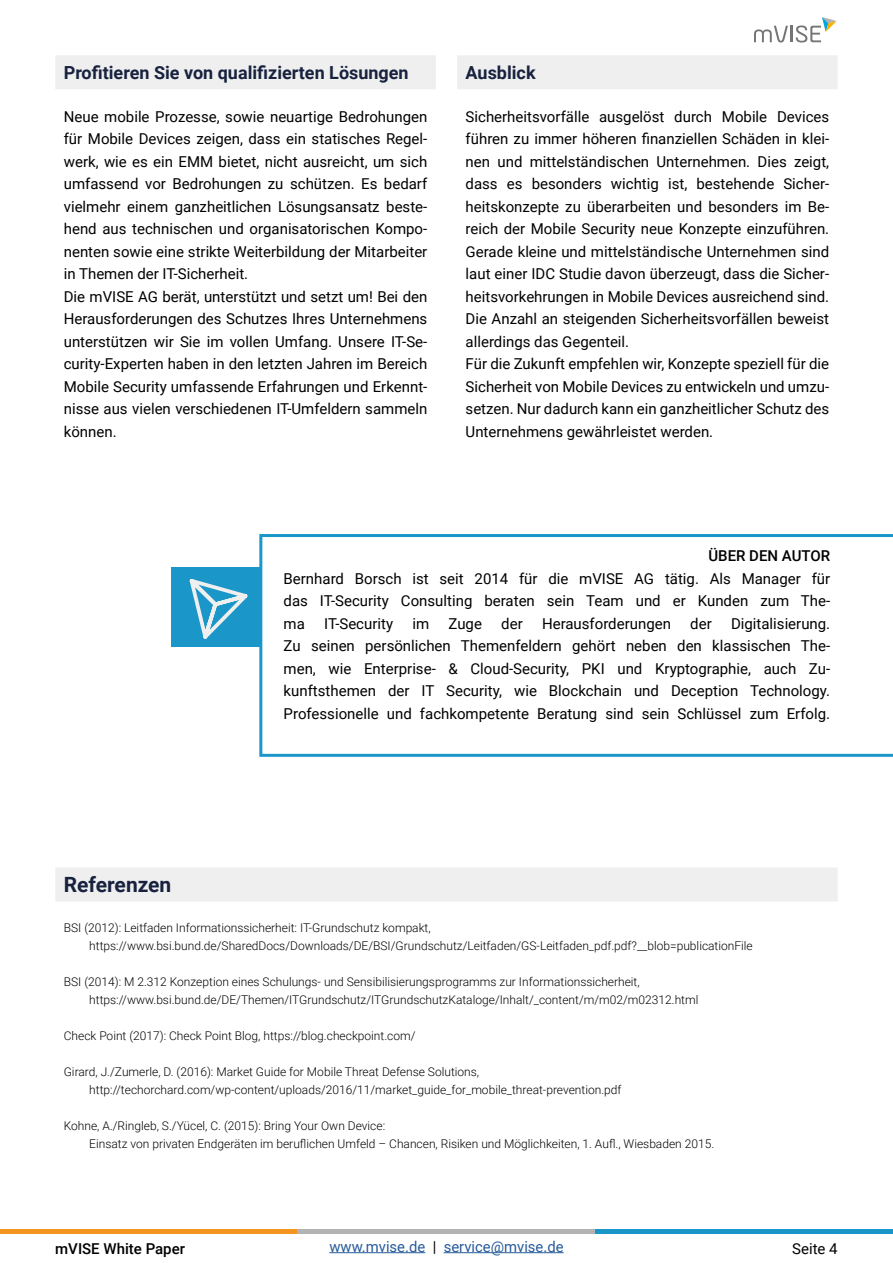
<style>
.page{position:relative;width:893px;height:1263px;background:#fff}
.page>*{position:absolute;margin:0;border:0;box-sizing:border-box;transform-origin:0 0}
.t1{font:700 21px "Roboto";color:#18223f}
.t2{font:700 18px "Roboto";color:#18223f}
.t3{font:15px/22.5px "Roboto";color:#000}
.t4{font:15px "Roboto";color:#275b9b}
.t5{font:500 15px "Roboto";color:#000}
.t6{font:300 12px/18px "Roboto";color:#000}
.s1{color:#000}
</style>
<div class="page">
<svg style="left:754px;top:17px;width:83px;height:26px"></svg>
<div style="left:55px;top:55px;width:381px;height:34px;background:#eeefee"></div>
<hr style="left:0;top:1229px;width:298px;height:4px;background:#f49522">
<hr style="left:298px;top:1229px;width:297px;height:4px;background:#b3b3b3">
<hr style="left:595px;top:1229px;width:298px;height:4px;background:#1b96c8">
<hr style="left:329px;top:1252px;width:96px;height:1px;background:#275b9b">
<hr style="left:444px;top:1252px;width:120px;height:1px;background:#275b9b">
<div style="left:55px;top:867px;width:783px;height:34px;background:#eeefee"></div>
<div style="left:457px;top:55px;width:381px;height:34px;background:#eeefee"></div>
<div style="left:171px;top:567px;width:530px;height:80px;background:#1b96c8"></div>
<svg style="left:259px;top:534px;width:634px;height:223px"></svg>
<svg style="left:189px;top:579px;width:59px;height:60px"></svg>
<p class="t2" style="left:64px;top:60px;width:346px">Profitieren Sie von qualifizierten Lösungen</p>
<p class="t3" style="left:64px;top:105px;width:365px">Neue mobile Prozesse, sowie neuartige Bedrohungen für Mobile Devices zeigen, dass ein statisches Regel&shy;werk, wie es ein EMM bietet, nicht ausreicht, um sich umfassend vor Bedrohungen zu schützen. Es bedarf vielmehr einem ganzheitlichen Lösungsansatz beste&shy;hend aus technischen und organisatorischen Kompo&shy;nenten sowie eine strikte Weiterbildung der Mitarbeiter in Themen der IT-Sicherheit.<br>Die mVISE AG berät, unterstützt und setzt um! Bei den Herausforderungen des Schutzes Ihres Unternehmens unterstützen wir Sie im vollen Umfang. Unsere IT-Se&shy;curity-Experten haben in den letzten Jahren im Bereich Mobile Security umfassende Erfahrungen und Erkennt&shy;nisse aus vielen verschiedenen IT-Umfeldern sammeln können.</p>
<p class="t2" style="left:466px;top:60px;width:72px">Ausblick</p>
<p class="t3" style="left:466px;top:105px;width:365px">Sicherheitsvorfälle ausgelöst durch Mobile Devices führen zu immer höheren finanziellen Schäden in klei&shy;nen und mittelständischen Unternehmen. Dies zeigt, dass es besonders wichtig ist, bestehende Sicher&shy;heitskonzepte zu überarbeiten und besonders im Be&shy;reich der Mobile Security neue Konzepte einzuführen.<br>Gerade kleine und mittelständische Unternehmen sind laut einer IDC Studie davon überzeugt, dass die Sicher&shy;heitsvorkehrungen in Mobile Devices ausreichend sind.<br>Die Anzahl an steigenden Sicherheitsvorfällen beweist allerdings das Gegenteil.<br>Für die Zukunft empfehlen wir, Konzepte speziell für die Sicherheit von Mobile Devices zu entwickeln und umzu&shy;setzen. Nur dadurch kann ein ganzheitlicher Schutz des Unternehmens gewährleistet werden.</p>
<h1 class="t1" style="left:64px;top:870px;width:109px">Referenzen</h1>
<p class="t5" style="left:708px;top:545px;width:123px">ÜBER DEN AUTOR</p>
<p class="t3" style="left:284px;top:566px;width:548px;text-align:justify">Bernhard Borsch ist seit 2014 für die mVISE AG tätig. Als Manager für das IT-Security Consulting beraten sein Team und er Kunden zum The&shy;ma</p>
<p class="t3" style="left:324px;top:611px;width:70px">IT-Security</p>
<p class="t3" style="left:412px;top:611px;width:18px">im</p>
<p class="t3" style="left:448px;top:611px;width:35px">Zuge</p>
<p class="t3" style="left:501px;top:611px;width:23px">der</p>
<p class="t3" style="left:542px;top:611px;width:130px">Herausforderungen</p>
<p class="t3" style="left:690px;top:611px;width:23px">der</p>
<p class="t3" style="left:284px;top:611px;width:548px;text-align:justify;text-indent:447px">Digitalisierung.<br>Zu seinen persönlichen Themenfeldern gehört neben den klassischen The&shy;men, wie Enterprise- &amp; Cloud-Security, PKI und Kryptographie, auch Zu&shy;kunftsthemen der IT Security, wie Blockchain und Deception Technology.<br>Professionelle und fachkompetente Beratung sind sein Schlüssel zum Erfolg.</p>
<p class="t6" style="left:89px;top:918px;width:665px;text-indent:-26px">BSI (2012): Leitfaden Informationssicherheit: IT-Grundschutz kompakt, https://www.bsi.bund.de/SharedDocs/Downloads/DE/BSI/Grundschutz/Leitfaden/GS-Leitfaden_pdf.pdf?__blob=publicationFile</p>
<p class="t6" style="left:89px;top:972px;width:611px;text-indent:-26px">BSI (2014): M 2.312 Konzeption eines Schulungs- und Sensibilisierungsprogramms zur Informationssicherheit, https://www.bsi.bund.de/DE/Themen/ITGrundschutz/ITGrundschutzKataloge/Inhalt/_content/m/m02/m02312.html</p>
<p class="t6" style="left:64px;top:1026px;width:353px">Check Point (2017): Check Point Blog, https://blog.checkpoint.com/</p>
<p class="t6" style="left:89px;top:1062px;width:534px;text-indent:-26px">Girard, J./Zumerle, D. (2016): Market Guide for Mobile Threat Defense Solutions, http://techorchard.com/wp-content/uploads/2016/11/market_guide_for_mobile_threat-prevention.pdf</p>
<p class="t6" style="left:89px;top:1116px;width:626px;text-indent:-26px">Kohne, A./Ringleb, S./Yücel, C. (2015): Bring Your Own Device:<br>Einsatz von privaten Endgeräten im beruflichen Umfeld – Chancen, Risiken und Möglichkeiten, 1. Aufl., Wiesbaden 2015.</p>
<p class="t5" style="left:55px;top:1238px;width:131px">mVISE White Paper</p>
<p class="t4" style="left:329px;top:1236px;width:236px">www.mvise.de <span class="s1">|</span> service@mvise.de</p>
<p class="t3" style="left:792px;top:1236px;width:47px">Seite 4</p>
</div>
